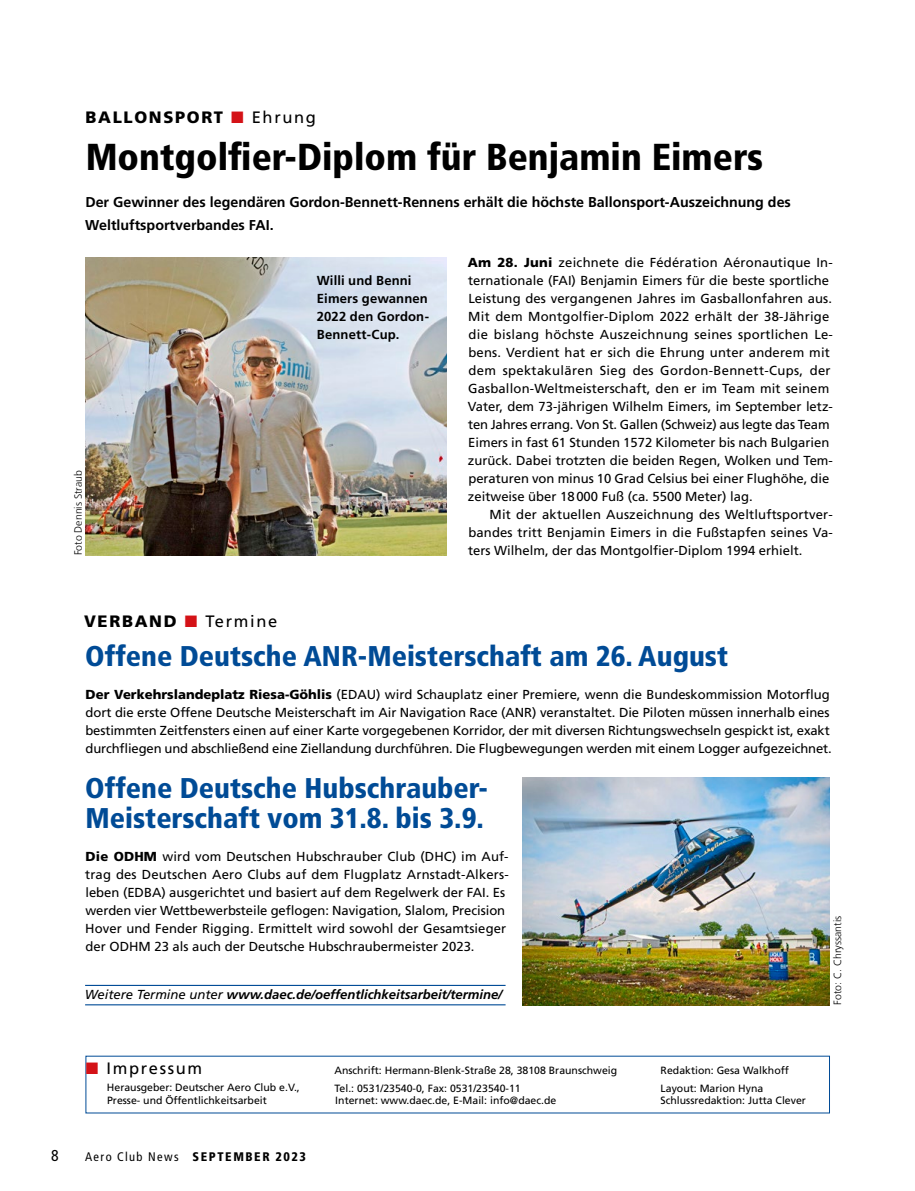
<style>
.page{position:relative;width:915px;height:1191px;background:#fff}
.page>*{position:absolute;margin:0;border:0;box-sizing:border-box;transform-origin:0 0}
.t1{font:900 condensed 37.5px "Frutiger LT Com";color:#000}
.t2{font:900 condensed 28.5px/30px "Frutiger LT Com";color:#004b96}
.t3{font:900 16.5px "Frutiger LT Com";letter-spacing:.1em;color:#000}
.t4{font:16.5px "Frutiger LT Com";letter-spacing:.1em;color:#000}
.t5{font:condensed 15.75px "Frutiger LT Com";color:#000}
.t6{font:700 14.25px/22.5px "Frutiger LT Com";color:#000}
.t7{font:13.05px/18px "Frutiger LT Com";color:#000}
.t8{font:italic 700 13.05px "Frutiger LT Com";color:#000}
.t9{font:700 13.05px/18px "Frutiger LT Com";letter-spacing:.01em;color:#000}
.t10{font:900 condensed 12.45px "Frutiger LT Com";letter-spacing:.125em;color:#000}
.t11{font:10.5px/18px "Frutiger LT Com";color:#000}
.t12{font:300 10.5px "Frutiger LT Com";color:#000}
.s1{color:#d41217}
.s2{font-weight:400}
.s3{font-weight:900}
</style>
<div class="page">
<img style="left:85px;top:257px;width:361px;height:298px">
<hr style="left:85px;top:984px;width:420px;height:2px;background:#004b96">
<hr style="left:85px;top:1004px;width:420px;height:1px;background:#004b96">
<img style="left:522px;top:777px;width:307px;height:228px">
<p class="t3" style="left:86px;top:107px;width:232px">BALLONSPORT <span class="s1">■</span> <span class="s2">Ehrung</span></p>
<h1 class="t1" style="left:86px;top:134px;width:679px">Montgolfier-Diplom für Benjamin Eimers</h1>
<p class="t6" style="left:85px;top:191px;width:707px">Der Gewinner des legendären Gordon-Bennett-Rennens erhält die höchste Ballonsport-Auszeichnung des<br>Weltluftsportverbandes FAI.</p>
<p class="t7" style="left:467px;top:253px;width:366px"><span class="s3">Am 28. Juni</span> zeichnete die Fédération Aéronautique In&shy;ternationale (FAI) Benjamin Eimers für die beste sportliche Leistung des vergangenen Jahres im Gasballonfahren aus.<br>Mit dem Montgolfier-Diplom 2022 erhält der 38-Jährige die bislang höchste Auszeichnung seines sportlichen Le&shy;bens. Verdient hat er sich die Ehrung unter anderem mit dem spektakulären Sieg des Gordon-Bennett-Cups, der Gasballon-Weltmeisterschaft, den er im Team mit seinem Vater, dem 73-jährigen Wilhelm Eimers, im September letz&shy;ten Jahres errang. Von St. Gallen (Schweiz) aus legte das Team Eimers in fast 61 Stunden 1572 Kilometer bis nach Bulgarien zurück. Dabei trotzten die beiden Regen, Wolken und Tem&shy;peraturen von minus 10 Grad Celsius bei einer Flughöhe, die zeitweise über 18000 Fuß (ca. 5500 Meter) lag.</p>
<p class="t7" style="left:468px;top:505px;width:366px;text-align:right">Mit der aktuellen Auszeichnung des Weltluftsportver&shy;bandes tritt Benjamin Eimers in die Fußstapfen seines Va-</p>
<p class="t9" style="left:316px;top:271px;width:114px">Willi und Benni<br>Eimers gewannen<br>2022 den Gordon-<br>Bennett-Cup.</p>
<p class="t12" style="left:72px;top:555px;width:87px;rotate:-90deg">Foto Dennis Straub</p>
<p class="t7" style="left:468px;top:541px;width:336px">ters Wilhelm, der das Montgolfier-Diplom 1994 erhielt.</p>
<p class="t3" style="left:84px;top:611px;width:195px">VERBAND <span class="s1">■</span> <span class="s2">Termine</span></p>
<h2 class="t2" style="left:85px;top:640px;width:644px">Offene Deutsche ANR-Meisterschaft am 26. August</h2>
<p class="t7" style="left:85px;top:685px;width:747px"><span class="s3">Der Verkehrslandeplatz Riesa-Göhlis</span> (EDAU) wird Schauplatz einer Premiere, wenn die Bundeskommission Motorflug dort die erste Offene Deutsche Meisterschaft im Air Navigation Race (ANR) veranstaltet. Die Piloten müssen innerhalb eines bestimmten Zeitfensters einen auf einer Karte vorgegebenen Korridor, der mit diversen Richtungswechseln gespickt ist, exakt durchfliegen und abschließend eine Ziellandung durchführen. Die Flugbewegungen werden mit einem Logger aufgezeichnet.</p>
<h2 class="t2" style="left:85px;top:773px;width:404px">Offene Deutsche Hubschrauber-<br>Meisterschaft vom 31.8. bis 3.9.</h2>
<p class="t7" style="left:85px;top:847px;width:425px"><span class="s3">Die ODHM</span> wird vom Deutschen Hubschrauber Club (DHC) im Auf&shy;trag des Deutschen Aero Clubs auf dem Flugplatz Arnstadt-Alkers&shy;leben (EDBA) ausgerichtet und basiert auf dem Regelwerk der FAI. Es werden vier Wettbewerbsteile geflogen: Navigation, Slalom, Precision Hover und Fender Rigging. Ermittelt wird sowohl der Gesamtsieger der ODHM 23 als auch der Deutsche Hubschraubermeister 2023.</p>
<p class="t8" style="left:85px;top:987px;width:419px"><span class="s2">Weitere Termine unter</span> www.daec.de/oeffentlichkeitsarbeit/termine/</p>
<p class="t12" style="left:831px;top:1004px;width:90px;rotate:-90deg">Foto: C. Chryssantis</p>
<p class="t4" style="left:86px;top:1058px;width:118px"><span class="s1">■</span> Impressum</p>
<p class="t11" style="left:334px;top:1061px;width:284px">Anschrift: Hermann-Blenk-Straße 28, 38108 Braunschweig<br>Tel.: 0531/23540-0, Fax: 0531/23540-11</p>
<p class="t11" style="left:335px;top:1091px;width:222px">Internet: www.daec.de, E-Mail: info@daec.de</p>
<p class="t11" style="left:107px;top:1081px;width:194px;line-height:12.5px">Herausgeber: Deutscher Aero Club e.V.,<br>Presse- und Öffentlichkeitsarbeit</p>
<p class="t5" style="left:51px;top:1146px;width:9px">8</p>
<p class="t10" style="left:85px;top:1149px;width:222px"><span class="s2">Aero Club News</span> SEPTEMBER 2023</p>
<p class="t11" style="left:660px;top:1061px;width:130px">Redaktion: Gesa Walkhoff<br>Layout: Marion Hyna</p>
<p class="t11" style="left:660px;top:1091px;width:147px">Schlussredaktion: Jutta Clever</p>
</div>
